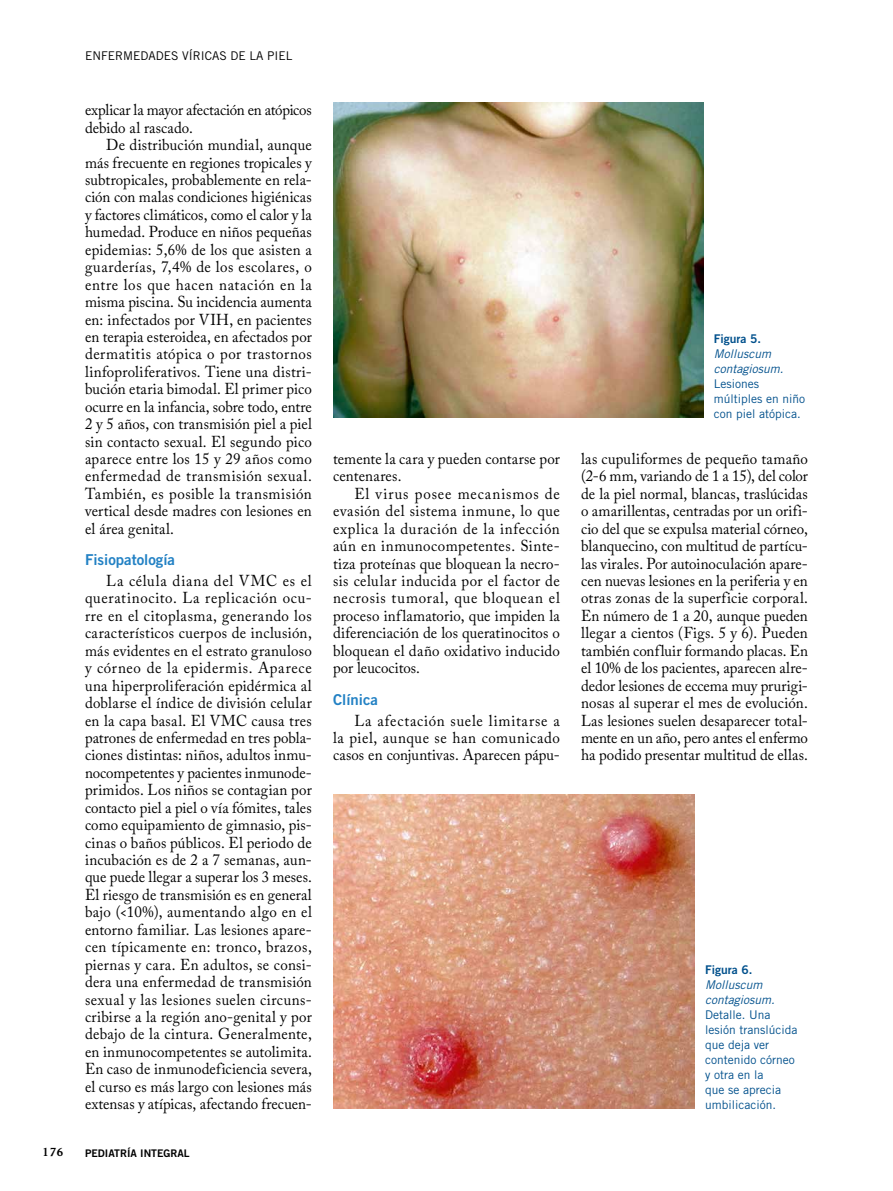
<style>
.page{position:relative;width:893px;height:1191px;background:#fff}
.page>*{position:absolute;margin:0;border:0;box-sizing:border-box;transform-origin:0 0}
.t1{font:15.75px/17.4px "Adobe Caslon Pro";letter-spacing:.005em;color:#000;text-align:justify;scale:.95 1}
.t2{font:15px "Trade Gothic Bold Two";color:#2281c4}
.t3{font:700 13.5px "Joanna MT Std";color:#000}
.t4{font:12px/15px "Trade Gothic";color:#00508c}
.t5{font:italic 12px/15px "Trade Gothic";color:#00508c}
.t6{font:12px "Trade Gothic";color:#000}
.t7{font:12px "Trade Gothic Bold Two";color:#00508c}
.t8{font:10.5px "Trade Gothic Bold Two";color:#000}
</style>
<div class="page">
<img style="left:333px;top:103px;width:370px;height:315px">
<img style="left:333px;top:794px;width:361px;height:314px">
<p class="t6" style="left:85px;top:49px;width:209px">Enfermedades víricas de la piel</p>
<p class="t1" style="left:85px;top:101px;width:240px">explicar la mayor afectación en atópicos debido al rascado.</p>
<p class="t1" style="left:85px;top:136px;width:240px;text-indent:21px">De distribución mundial, aunque más frecuente en regiones tropicales y subtropicales, probablemente en rela&shy;ción con malas condiciones higiénicas y factores climáticos, como el calor y la humedad. Produce en niños pequeñas epidemias: 5,6% de los que asisten a guarderías, 7,4% de los escolares, o entre los que hacen natación en la misma piscina. Su incidencia aumenta en: infectados por VIH, en pacientes en terapia esteroidea, en afectados por dermatitis atópica o por trastornos linfoproliferativos. Tiene una distri&shy;bución etaria bimodal. El primer pico ocurre en la infancia, sobre todo, entre 2 y 5 años, con transmisión piel a piel sin contacto sexual. El segundo pico aparece entre los 15 y 29 años como enfermedad de transmisión sexual.<br>También, es posible la transmisión vertical desde madres con lesiones en el área genital.</p>
<p class="t2" style="left:85px;top:550px;width:92px">Fisiopatología</p>
<p class="t1" style="left:85px;top:572px;width:240px;text-indent:21px">La célula diana del VMC es el queratinocito. La replicación ocu&shy;rre en el citoplasma, generando los característicos cuerpos de inclusión, más evidentes en el estrato granuloso y córneo de la epidermis. Aparece una hiperproliferación epidérmica al doblarse el índice de división celular en la capa basal. El VMC causa tres patrones de enfermedad en tres pobla&shy;ciones distintas: niños, adultos inmu&shy;nocompetentes y pacientes inmunode&shy;primidos. Los niños se contagian por contacto piel a piel o vía fómites, tales como equipamiento de gimnasio, pis&shy;cinas o baños públicos. El periodo de incubación es de 2 a 7 semanas, aun&shy;que puede llegar a superar los 3 meses.<br>El riesgo de transmisión es en general bajo (&lt;10%), aumentando algo en el entorno familiar. Las lesiones apare&shy;cen típicamente en: tronco, brazos, piernas y cara. En adultos, se consi&shy;dera una enfermedad de transmisión sexual y las lesiones suelen circuns&shy;cribirse a la región ano-genital y por debajo de la cintura. Generalmente, en inmunocompetentes se autolimita.<br>En caso de inmunodeficiencia severa, el curso es más largo con lesiones más extensas y atípicas, afectando frecuen-</p>
<p class="t3" style="left:42px;top:1144px;width:23px">176</p>
<p class="t8" style="left:85px;top:1146px;width:106px">PEDIATRÍA INTEGRAL</p>
<p class="t1" style="left:333px;top:450px;width:240px">temente la cara y pueden contarse por centenares.</p>
<p class="t1" style="left:333px;top:485px;width:240px;text-indent:21px">El virus posee mecanismos de evasión del sistema inmune, lo que explica la duración de la infección aún en inmunocompetentes. Sinte&shy;tiza proteínas que bloquean la necro&shy;sis celular inducida por el factor de necrosis tumoral, que bloquean el proceso inflamatorio, que impiden la diferenciación de los queratinocitos o bloquean el daño oxidativo inducido por leucocitos.</p>
<p class="t2" style="left:333px;top:690px;width:47px">Clínica</p>
<p class="t1" style="left:333px;top:711px;width:240px;text-indent:21px">La afectación suele limitarse a la piel, aunque se han comunicado casos en conjuntivas. Aparecen pápu-</p>
<p class="t7" style="left:714px;top:331px;width:49px">Figura 5.</p>
<p class="t5" style="left:714px;top:346px;width:71px">Molluscum contagiosum.</p>
<p class="t4" style="left:714px;top:376px;width:93px">Lesiones múltiples en niño con piel atópica.</p>
<p class="t1" style="left:581px;top:450px;width:240px">las cupuliformes de pequeño tamaño (2-6 mm, variando de 1 a 15), del color de la piel normal, blancas, traslúcidas o amarillentas, centradas por un orifi&shy;cio del que se expulsa material córneo, blanquecino, con multitud de partícu&shy;las virales. Por autoinoculación apare&shy;cen nuevas lesiones en la periferia y en otras zonas de la superficie corporal.<br>En número de 1 a 20, aunque pueden llegar a cientos (Figs. 5 y 6). Pueden también confluir formando placas. En el 10% de los pacientes, aparecen alre&shy;dedor lesiones de eccema muy prurigi&shy;nosas al superar el mes de evolución.<br>Las lesiones suelen desaparecer total&shy;mente en un año, pero antes el enfermo ha podido presentar multitud de ellas.</p>
<p class="t7" style="left:705px;top:962px;width:49px">Figura 6.</p>
<p class="t5" style="left:705px;top:977px;width:71px">Molluscum contagiosum.</p>
<p class="t4" style="left:705px;top:1007px;width:94px">Detalle. Una lesión translúcida que deja ver contenido córneo y otra en la<br>que se aprecia umbilicación.</p>
</div>
